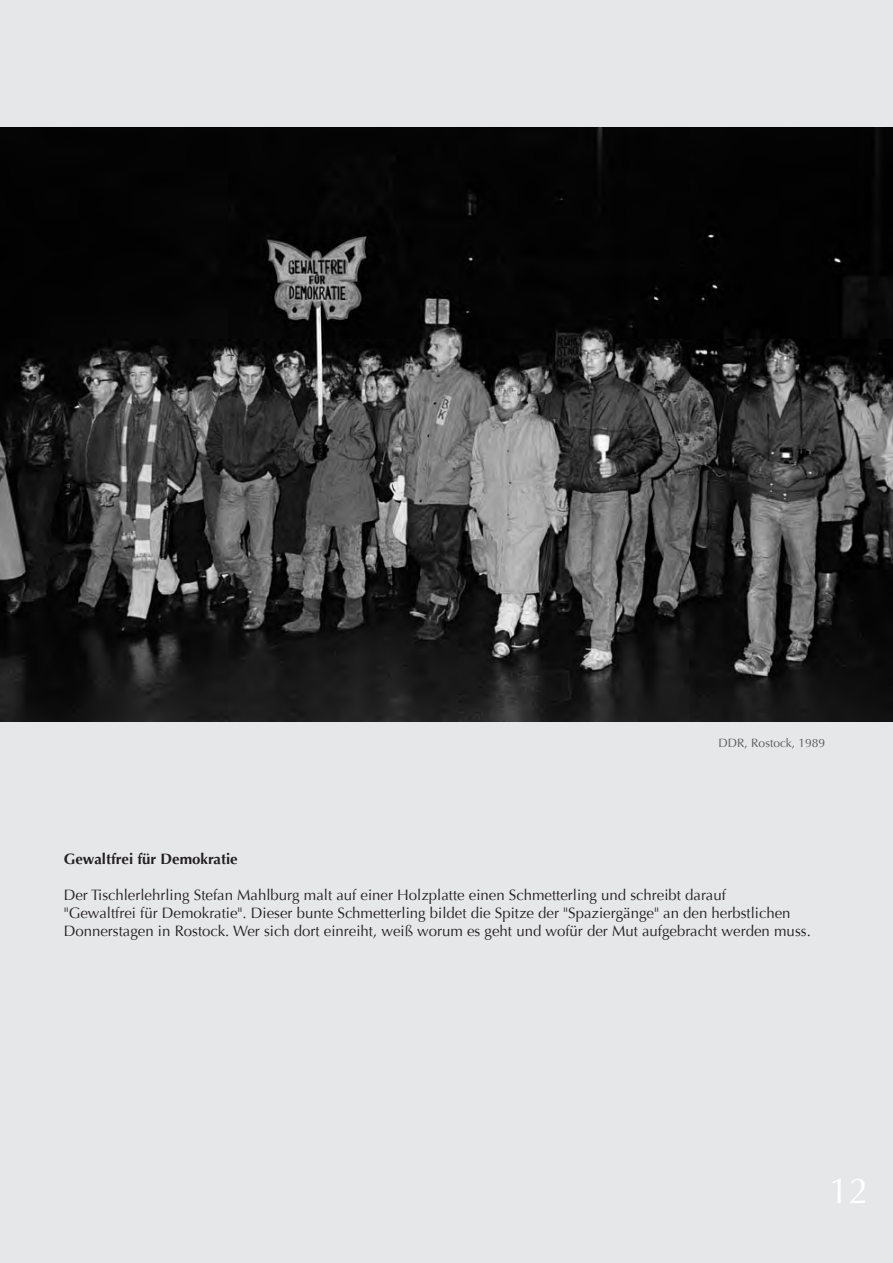
<style>
.page{position:relative;width:893px;height:1263px;background:#fff}
.page>*{position:absolute;margin:0;border:0;box-sizing:border-box;transform-origin:0 0}
.t1{font:36px "Optima";color:#fff}
.t2{font:15px/18px "Optima";color:#231f20}
.t3{font:700 15px "Optima";color:#231f20}
.t4{font:12px "Optima";color:#57585a}
</style>
<div class="page">
<div style="left:1px;top:1px;width:891px;height:1261px;background:#e6e7e9"></div>
<img style="left:0;top:128px;width:893px;height:594px">
<p class="t4" style="left:719px;top:736px;width:108px">DDR, Rostock, 1989</p>
<p class="t3" style="left:64px;top:850px;width:176px">Gewaltfrei für Demokratie</p>
<p class="t2" style="left:64px;top:886px;width:748px">Der Tischlerlehrling Stefan Mahlburg malt auf einer Holzplatte einen Schmetterling und schreibt darauf<br>"Gewaltfrei für Demokratie". Dieser bunte Schmetterling bildet die Spitze der "Spaziergänge" an den herbstlichen<br>Donnerstagen in Rostock. Wer sich dort einreiht, weiß worum es geht und wofür der Mut aufgebracht werden muss.</p>
<h1 class="t1" style="left:829px;top:1169px;width:42px">12</h1>
</div>
